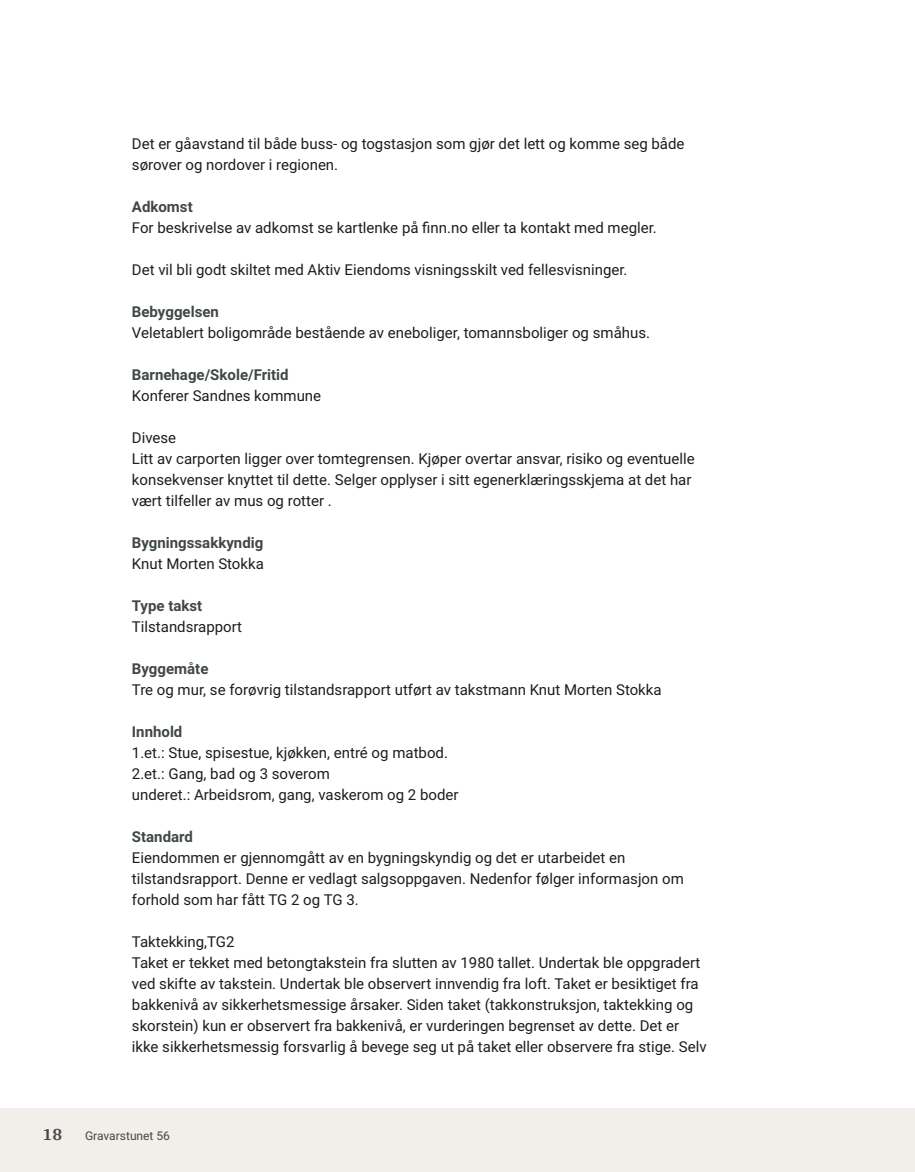
<style>
.page{position:relative;width:915px;height:1172px;background:#fff}
.page>*{position:absolute;margin:0;border:0;box-sizing:border-box;transform-origin:0 0}
.t1{font:700 18px "Arya";color:#414749}
.t2{font:15px/21px "Roboto Vitec";color:#1d1d1b}
.t3{font:700 15px "Roboto Vitec";color:#414749}
.t4{font:12px "Roboto Vitec";color:#414749}
</style>
<div class="page">
<div style="left:0;top:1108px;width:914px;height:64px;background:#f2eeea"></div>
<p class="t2" style="left:132px;top:132px;width:554px">Det er gåavstand til både buss‑ og togstasjon som gjør det lett og komme seg både sørover og nordover i regionen.</p>
<p class="t3" style="left:132px;top:196px;width:62px">Adkomst</p>
<p class="t2" style="left:132px;top:216px;width:526px">For beskrivelse av adkomst se kartlenke på finn.no eller ta kontakt med megler.</p>
<p class="t2" style="left:132px;top:258px;width:497px">Det vil bli godt skiltet med Aktiv Eiendoms visningsskilt ved fellesvisninger.</p>
<p class="t3" style="left:132px;top:301px;width:88px">Bebyggelsen</p>
<p class="t2" style="left:132px;top:321px;width:519px">Veletablert boligområde bestående av eneboliger, tomannsboliger og småhus.</p>
<p class="t3" style="left:132px;top:364px;width:158px">Barnehage/ Skole/ Fritid</p>
<p class="t2" style="left:132px;top:384px;width:191px">Konferer Sandnes kommune</p>
<p class="t2" style="left:132px;top:426px;width:564px">Divese<br>Litt av carporten ligger over tomtegrensen. Kjøper overtar ansvar, risiko og eventuelle konsekvenser knyttet til dette. Selger opplyser i sitt egenerklæringsskjema at det har vært tilfeller av mus og rotter .</p>
<p class="t3" style="left:132px;top:532px;width:133px">Bygningssakkyndig</p>
<p class="t2" style="left:132px;top:552px;width:133px">Knut Morten Stokka</p>
<p class="t3" style="left:132px;top:595px;width:72px">Type takst</p>
<p class="t2" style="left:132px;top:615px;width:112px">Tilstandsrapport</p>
<p class="t3" style="left:132px;top:658px;width:78px">Byggemåte</p>
<p class="t2" style="left:132px;top:678px;width:531px">Tre og mur, se forøvrig tilstandsrapport utført av takstmann Knut Morten Stokka</p>
<p class="t3" style="left:132px;top:721px;width:52px">Innhold</p>
<p class="t2" style="left:132px;top:741px;width:328px">1.et.: Stue, spisestue, kjøkken, entré og matbod.<br>2.et.: Gang, bad og 3 soverom<br>underet.: Arbeidsrom, gang, vaskerom og 2 boder</p>
<p class="t3" style="left:132px;top:826px;width:63px">Standard</p>
<p class="t2" style="left:132px;top:846px;width:553px">Eiendommen er gjennomgått av en bygningskyndig og det er utarbeidet en tilstandsrapport. Denne er vedlagt salgsoppgaven. Nedenfor følger informasjon om forhold som har fått TG 2 og TG 3.</p>
<p class="t2" style="left:132px;top:930px;width:576px">Taktekking,TG2<br>Taket er tekket med betongtakstein fra slutten av 1980 tallet. Undertak ble oppgradert ved skifte av takstein. Undertak ble observert innvendig fra loft. Taket er besiktiget fra bakkenivå av sikkerhetsmessige årsaker. Siden taket (takkonstruksjon, taktekking og skorstein) kun er observert fra bakkenivå, er vurderingen begrenset av dette. Det er ikke sikkerhetsmessig forsvarlig å bevege seg ut på taket eller observere fra stige. Selv</p>
<p class="t1" style="left:43px;top:1123px;width:21px">18</p>
<p class="t4" style="left:85px;top:1127px;width:86px">Gravarstunet 56</p>
</div>
